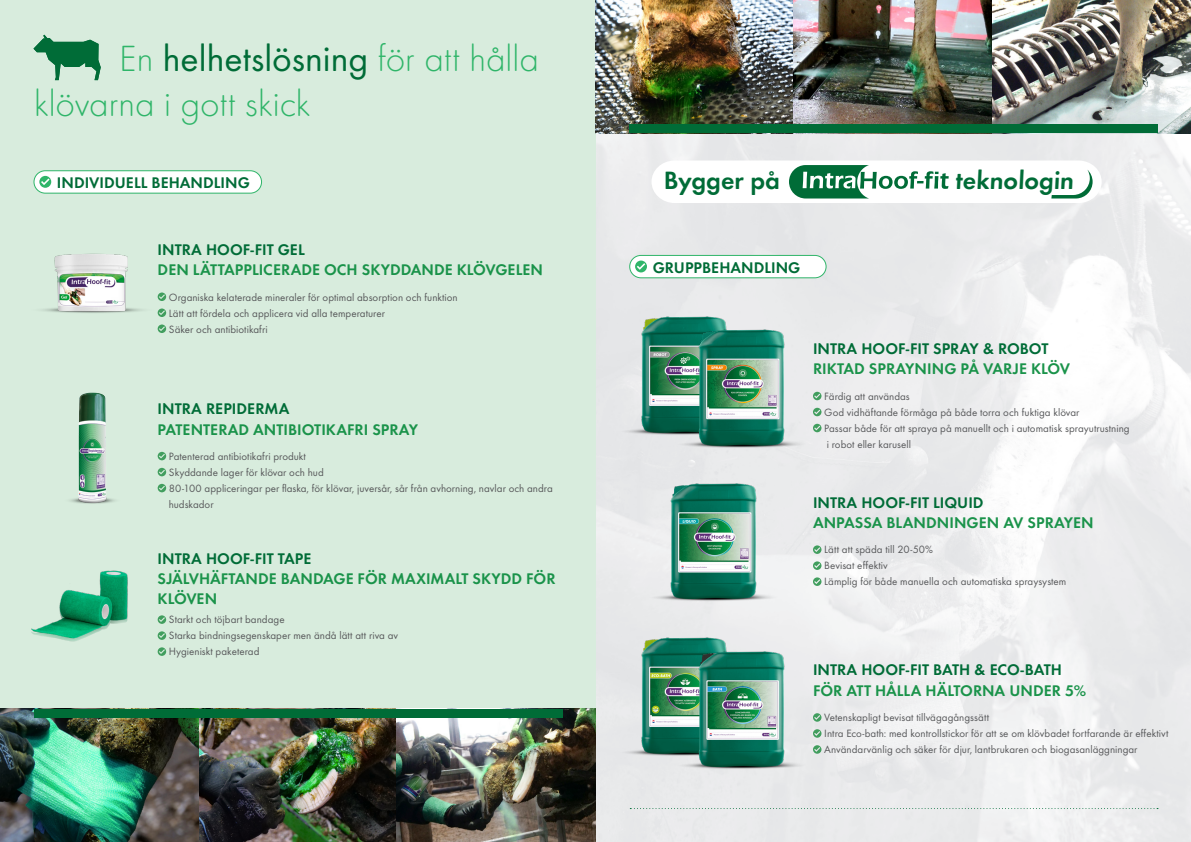
<style>
.page{position:relative;width:1191px;height:842px;background:#fff}
.page>*{position:absolute;margin:0;border:0;box-sizing:border-box;transform-origin:0 0}
.t1{font:300 37.9px/45.4px "Futura Round";color:#2fb569}
.t2{font:600 26px "Futura Round";color:#006c37}
.t3{font:600 16px/20px "Futura Round";color:#1a934a}
.t4{font:600 16px "Futura Round";color:#006c37}
.t5{font:11px/16px "Futura Round";color:#57585a}
.s1{font-weight:400;color:#006c37}
</style>
<div class="page">
<img style="left:595px;top:133px;width:596px;height:709px">
<div style="left:0;top:0;width:595px;height:842px;background:#d8ecdd"></div>
<svg style="left:630px;top:808px;width:528px;height:1px"></svg>
<div style="left:629px;top:255px;width:197px;height:23px;background:#fff;border-radius:11px"></div>
<div style="left:629px;top:255px;width:197px;height:23px;border:1px solid #2fb569;border-radius:11px"></div>
<svg style="left:635px;top:261px;width:12px;height:11px"></svg>
<img style="left:608px;top:614px;width:147px;height:161px">
<img style="left:666px;top:627px;width:146px;height:162px">
<img style="left:608px;top:293px;width:147px;height:161px">
<img style="left:666px;top:306px;width:146px;height:161px">
<div style="left:34px;top:171px;width:227px;height:22px;background:#fff;border-radius:11px"></div>
<div style="left:33px;top:170px;width:229px;height:24px;border:1px solid #2fb569;border-radius:11px"></div>
<svg style="left:39px;top:176px;width:12px;height:12px"></svg>
<svg style="left:33px;top:35px;width:68px;height:45px"></svg>
<img style="left:0;top:709px;width:595px;height:133px">
<img style="left:595px;top:0;width:596px;height:133px">
<svg style="left:158px;top:452px;width:8px;height:8px"></svg>
<svg style="left:158px;top:468px;width:8px;height:8px"></svg>
<svg style="left:158px;top:484px;width:8px;height:8px"></svg>
<img style="left:69px;top:392px;width:46px;height:112px">
<img style="left:31px;top:570px;width:97px;height:72px">
<svg style="left:158px;top:615px;width:8px;height:9px"></svg>
<svg style="left:158px;top:631px;width:8px;height:9px"></svg>
<svg style="left:158px;top:647px;width:8px;height:9px"></svg>
<svg style="left:158px;top:326px;width:8px;height:7px"></svg>
<svg style="left:813px;top:392px;width:8px;height:8px"></svg>
<svg style="left:813px;top:408px;width:8px;height:8px"></svg>
<svg style="left:813px;top:424px;width:8px;height:8px"></svg>
<svg style="left:813px;top:545px;width:8px;height:9px"></svg>
<svg style="left:813px;top:561px;width:8px;height:9px"></svg>
<svg style="left:813px;top:577px;width:8px;height:9px"></svg>
<svg style="left:813px;top:713px;width:8px;height:9px"></svg>
<svg style="left:813px;top:729px;width:8px;height:9px"></svg>
<svg style="left:813px;top:745px;width:8px;height:9px"></svg>
<img style="left:42px;top:253px;width:124px;height:73px">
<div style="left:34px;top:709px;width:528px;height:8px;background:#006c37"></div>
<div style="left:629px;top:125px;width:528px;height:8px;background:#006c37"></div>
<img style="left:637px;top:459px;width:147px;height:161px">
<svg style="left:651px;top:160px;width:450px;height:43px"></svg>
<h1 class="t1" style="left:34px;top:34px;width:506px;text-indent:85px">En <span class="s1">helhetslösning</span> för att hålla klövarna i gott skick</h1>
<h3 class="t4" style="left:57px;top:171px;width:195px">INDIVIDUELL BEHANDLING</h3>
<h3 class="t4" style="left:158px;top:237px;width:149px">INTRA HOOF-FIT GEL</h3>
<h3 class="t3" style="left:158px;top:258px;width:387px">DEN LÄTTAPPLICERADE OCH SKYDDANDE KLÖVGELEN</h3>
<p class="t5" style="left:169px;top:288px;width:290px">Organiska kelaterade mineraler för optimal absorption och funktion<br>Lätt att fördela och applicera vid alla temperaturer<br>Säker och antibiotikafri</p>
<h3 class="t4" style="left:158px;top:397px;width:133px">INTRA REPIDERMA</h3>
<h3 class="t3" style="left:158px;top:418px;width:262px">PATENTERAD ANTIBIOTIKAFRI SPRAY</h3>
<p class="t5" style="left:169px;top:448px;width:386px">Patenterad antibiotikafri produkt<br>Skyddande lager för klövar och hud<br>80-100 appliceringar per flaska, för klövar, juversår, sår från avhorning, navlar och andra hudskador</p>
<h3 class="t4" style="left:158px;top:546px;width:155px">INTRA HOOF-FIT TAPE</h3>
<h3 class="t3" style="left:158px;top:568px;width:399px">SJÄLVHÄFTANDE BANDAGE FÖR MAXIMALT SKYDD FÖR<br>KLÖVEN</h3>
<p class="t5" style="left:169px;top:611px;width:231px">Starkt och töjbart bandage<br>Starka bindningsegenskaper men ändå lätt att riva av<br>Hygieniskt paketerad</p>
<h2 class="t2" style="left:664px;top:161px;width:118px">Bygger på</h2>
<h2 class="t2" style="left:955px;top:161px;width:121px">teknologin</h2>
<h3 class="t4" style="left:652px;top:255px;width:149px">GRUPPBEHANDLING</h3>
<h3 class="t4" style="left:813px;top:336px;width:237px">INTRA HOOF-FIT SPRAY &amp; ROBOT</h3>
<h3 class="t3" style="left:813px;top:358px;width:259px">RIKTAD SPRAYNING PÅ VARJE KLÖV</h3>
<p class="t5" style="left:824px;top:387px;width:307px">Färdig att användas<br>God vidhäftande förmåga på både torra och fuktiga klövar<br>Passar både för att spraya på manuellt och i automatisk sprayutrustning i robot eller karusell</p>
<h3 class="t4" style="left:813px;top:491px;width:172px">INTRA HOOF-FIT LIQUID</h3>
<h3 class="t3" style="left:813px;top:512px;width:282px">ANPASSA BLANDNINGEN AV SPRAYEN</h3>
<p class="t5" style="left:824px;top:541px;width:244px">Lätt att späda till 20-50%<br>Bevisat effektiv<br>Lämplig för både manuella och automatiska spraysystem</p>
<h3 class="t4" style="left:813px;top:658px;width:250px">INTRA HOOF-FIT BATH &amp; ECO-BATH</h3>
<h3 class="t3" style="left:813px;top:679px;width:275px">FÖR ATT HÅLLA HÄLTORNA UNDER 5%</h3>
<p class="t5" style="left:824px;top:709px;width:346px">Vetenskapligt bevisat tillvägagångssätt<br>Intra Eco-bath: med kontrollstickor för att se om klövbadet fortfarande är effektivt<br>Användarvänlig och säker för djur, lantbrukaren och biogasanläggningar</p>
</div>
